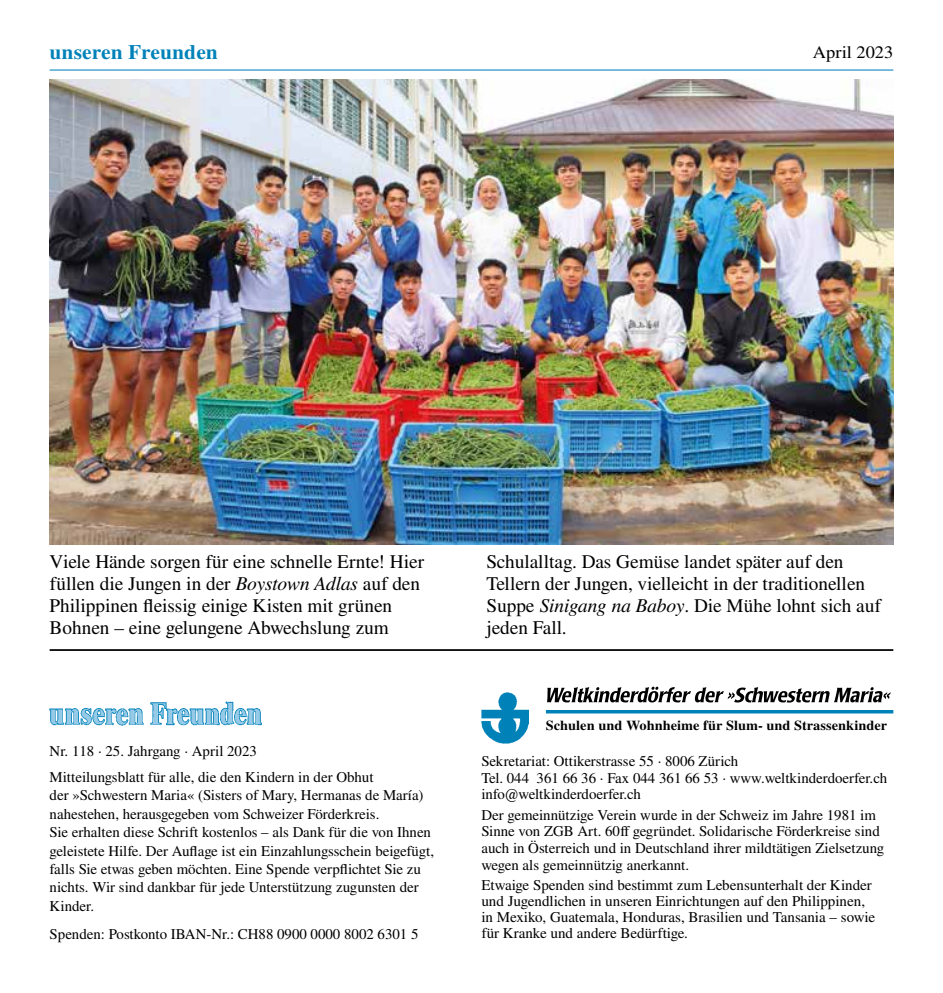
<style>
.page{position:relative;width:943px;height:993px;background:#fff}
.page>*{position:absolute;margin:0;border:0;box-sizing:border-box;transform-origin:0 0}
.t1{font:500 21px "Nimbus Rom No 9 L";color:#0082b9}
.t2{font:19.25px/21.9px "Nimbus Rom No 9 L";color:#000}
.t3{font:17.5px "Nimbus Rom No 9 L";color:#000;scale:1.05 1}
.t4{font:14.88px/18.4px "Nimbus Rom No 9 L";color:#000}
.t5{font:500 14px "Nimbus Rom No 9 L";color:#000}
.s1{font-style:italic}
</style>
<div class="page">
<img style="left:50px;top:79px;width:843px;height:465px">
<hr style="left:50px;top:649px;width:843px;height:1px;background:#000">
<hr style="left:50px;top:69px;width:843px;height:1px;background:#0082b9">
<img style="left:50px;top:701px;width:211px;height:24px">
<svg style="left:546px;top:710px;width:347px;height:3px"></svg>
<img style="left:481px;top:692px;width:47px;height:51px">
<svg style="left:547px;top:686px;width:344px;height:16px"></svg>
<h1 class="t1" style="left:50px;top:37px;width:170px">unseren Freunden</h1>
<p class="t3" style="left:812px;top:39px;width:78px">April 2023</p>
<p class="t2" style="left:50px;top:549px;width:376px">Viele Hände sorgen für eine schnelle Ernte! Hier füllen die Jungen in der <span class="s1">Boystown Adlas</span> auf den Philippinen fleissig einige Kisten mit grünen Bohnen – eine gelungene Abwechslung zum</p>
<p class="t2" style="left:486px;top:549px;width:396px">Schulalltag. Das Gemüse landet später auf den Tellern der Jungen, vielleicht in der traditionellen Suppe <span class="s1">Sinigang na Baboy</span>. Die Mühe lohnt sich auf jeden Fall.</p>
<p class="t4" style="left:50px;top:737px;width:325px;line-height:25.9px">Nr. 118 · 25. Jahrgang · April 2023<br>Mitteilungsblatt für alle, die den Kindern in der Obhut</p>
<p class="t4" style="left:50px;top:785px;width:386px">der »Schwestern Maria« (Sisters of Mary, Hermanas de María) nahestehen, herausgegeben vom Schweizer Förderkreis.<br>Sie erhalten diese Schrift kostenlos – als Dank für die von Ihnen geleistete Hilfe. Der Auflage ist ein Einzahlungsschein beigefügt, falls Sie etwas geben möchten. Eine Spende verpflichtet Sie zu nichts. Wir sind dankbar für jede Unterstützung zugunsten der Kinder.</p>
<p class="t4" style="left:50px;top:923px;width:370px">Spenden: Postkonto IBAN-Nr.: CH88 0900 0000 8002 6301 5</p>
<p class="t5" style="left:546px;top:715px;width:343px">Schulen und Wohnheime für Slum- und Strassenkinder</p>
<p class="t4" style="left:481px;top:752px;width:407px;line-height:16.6px">Sekretariat: Ottikerstrasse 55 · 8006 Zürich<br>Tel. 044 361 66 36 · Fax 044 361 66 53 · www.weltkinderdoerfer.ch info@weltkinderdoerfer.ch</p>
<p class="t4" style="left:481px;top:805px;width:404px;line-height:16.6px">Der gemeinnützige Verein wurde in der Schweiz im Jahre 1981 im Sinne von ZGB Art. 60ff gegründet. Solidarische Förderkreise sind auch in Österreich und in Deutschland ihrer mildtätigen Zielsetzung wegen als gemeinnützig anerkannt.</p>
<p class="t4" style="left:481px;top:875px;width:395px;line-height:16.3px">Etwaige Spenden sind bestimmt zum Lebensunterhalt der Kinder und Jugendlichen in unseren Einrichtungen auf den Philippinen, in Mexiko, Guatemala, Honduras, Brasilien und Tansania – sowie für Kranke und andere Bedürftige.</p>
</div>
